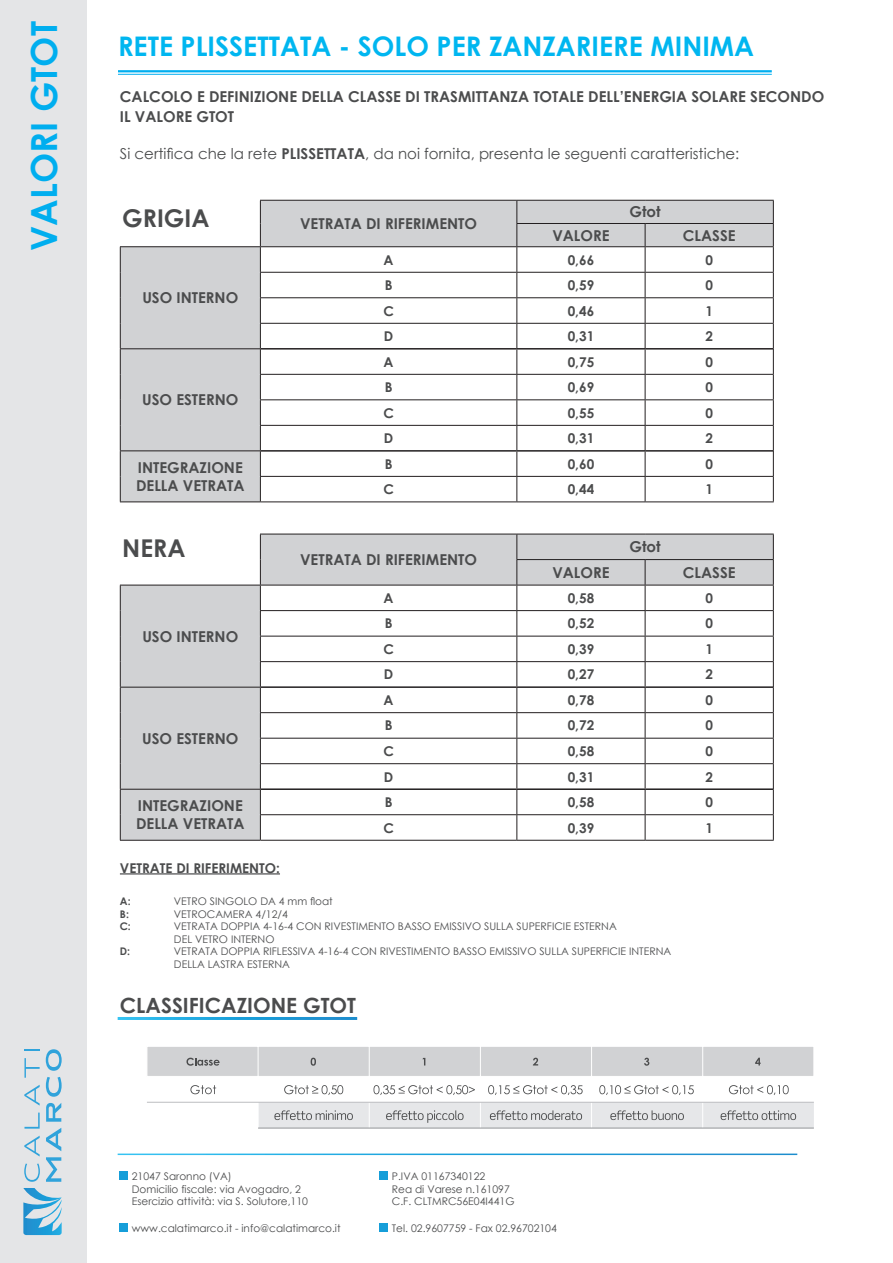
<style>
.page{position:relative;width:893px;height:1263px;background:#fff}
.page>*{position:absolute;margin:0;border:0;box-sizing:border-box;transform-origin:0 0}
.t1{font:700 36px "Century Gothic";color:#00aeef}
.t2{font:700 27px "Century Gothic";color:#00b6f0}
.t3{font:700 24.45px "Century Gothic";color:#4b4c4d}
.t4{font:700 21px "Century Gothic";color:#4b4c4d}
.t5{font:700 15px "Century Gothic";color:#4b4c4d}
.t6{font:15px "Century Gothic";color:#4b4c4d}
.t7{font:700 13.5px "Century Gothic";color:#4b4c4d}
.t8{font:10.5px/12.6px "Century Gothic";color:#4b4c4d}
.t9{font:700 10.5px "Century Gothic";color:#4b4c4d}
.s1{font-weight:700}
</style>
<div class="page">
<div style="left:0;top:0;width:86px;height:1263px;background:#e4e5e7"></div>
<hr style="left:118px;top:70px;width:654px;height:2px;background:#00aeef">
<hr style="left:118px;top:74px;width:654px;height:1px;background:#00aeef">
<svg style="left:23px;top:1188px;width:39px;height:47px"></svg>
<svg style="left:46px;top:1157px;width:15px;height:25px"></svg>
<svg style="left:46px;top:1128px;width:15px;height:23px"></svg>
<svg style="left:46px;top:1103px;width:15px;height:19px"></svg>
<svg style="left:46px;top:1077px;width:16px;height:20px"></svg>
<svg style="left:46px;top:1049px;width:16px;height:22px"></svg>
<svg style="left:24px;top:1163px;width:16px;height:19px"></svg>
<svg style="left:24px;top:1136px;width:16px;height:20px"></svg>
<svg style="left:24px;top:1112px;width:16px;height:17px"></svg>
<svg style="left:24px;top:1085px;width:16px;height:20px"></svg>
<svg style="left:24px;top:1058px;width:16px;height:20px"></svg>
<svg style="left:24px;top:1049px;width:16px;height:2px"></svg>
<hr style="left:258px;top:1128px;width:111px;height:1px;background:#939598">
<hr style="left:369px;top:1128px;width:111px;height:1px;background:#939598">
<hr style="left:480px;top:1128px;width:112px;height:1px;background:#939598">
<hr style="left:592px;top:1128px;width:111px;height:1px;background:#939598">
<hr style="left:703px;top:1128px;width:111px;height:1px;background:#939598">
<svg style="left:147px;top:1047px;width:667px;height:81px"></svg>
<svg style="left:120px;top:200px;width:654px;height:302px"></svg>
<hr style="left:120px;top:246px;width:140px;height:1px;background:#231f20">
<hr style="left:261px;top:450px;width:256px;height:2px;background:#231f20">
<hr style="left:517px;top:450px;width:128px;height:2px;background:#231f20">
<hr style="left:645px;top:450px;width:128px;height:2px;background:#231f20">
<hr style="left:261px;top:348px;width:256px;height:2px;background:#231f20">
<hr style="left:517px;top:348px;width:128px;height:2px;background:#231f20">
<hr style="left:645px;top:348px;width:128px;height:2px;background:#231f20">
<hr style="left:120px;top:873px;width:160px;height:1px;background:#4b4c4d">
<div style="left:120px;top:1171px;width:8px;height:8px;background:#169ed9"></div>
<div style="left:380px;top:1171px;width:8px;height:8px;background:#169ed9"></div>
<div style="left:120px;top:1223px;width:8px;height:8px;background:#169ed9"></div>
<div style="left:380px;top:1223px;width:8px;height:8px;background:#169ed9"></div>
<hr style="left:260px;top:840px;width:257px;height:1px;background:#231f20">
<hr style="left:517px;top:840px;width:128px;height:1px;background:#231f20">
<hr style="left:645px;top:840px;width:129px;height:1px;background:#231f20">
<hr style="left:120px;top:840px;width:140px;height:1px;background:#231f20">
<svg style="left:120px;top:534px;width:654px;height:306px"></svg>
<hr style="left:120px;top:585px;width:140px;height:1px;background:#231f20">
<hr style="left:261px;top:788px;width:256px;height:2px;background:#231f20">
<hr style="left:517px;top:788px;width:128px;height:2px;background:#231f20">
<hr style="left:645px;top:788px;width:128px;height:2px;background:#231f20">
<hr style="left:261px;top:686px;width:256px;height:2px;background:#231f20">
<hr style="left:517px;top:686px;width:128px;height:2px;background:#231f20">
<hr style="left:645px;top:686px;width:128px;height:2px;background:#231f20">
<p class="t1" style="left:17px;top:251px;width:231px;rotate:-90deg">VALORI GTOT</p>
<p class="t2" style="left:118px;top:26px;width:638px">RETE PLISSETTATA - SOLO PER ZANZARIERE MINIMA</p>
<p class="t5" style="left:120px;top:85px;width:706px">CALCOLO E DEFINIZIONE DELLA CLASSE DI TRASMITTANZA TOTALE DELL’ENERGIA SOLARE SECONDO</p>
<p class="t5" style="left:120px;top:105px;width:116px">IL VALORE GTOT</p>
<p class="t6" style="left:120px;top:144px;width:621px">Si certifica che la rete <span class="s1">PLISSETTATA</span>, da noi fornita, presenta le seguenti caratteristiche:</p>
<p class="t3" style="left:122px;top:200px;width:89px">GRIGIA</p>
<p class="t5" style="left:142px;top:287px;width:98px">USO INTERNO</p>
<p class="t5" style="left:142px;top:389px;width:98px">USO ESTERNO</p>
<p class="t5" style="left:138px;top:456px;width:106px">INTEGRAZIONE</p>
<p class="t5" style="left:136px;top:474px;width:110px">DELLA VETRATA</p>
<p class="t3" style="left:122px;top:530px;width:65px">NERA</p>
<p class="t5" style="left:142px;top:625px;width:98px">USO INTERNO</p>
<p class="t5" style="left:142px;top:727px;width:98px">USO ESTERNO</p>
<p class="t5" style="left:138px;top:794px;width:106px">INTEGRAZIONE</p>
<p class="t5" style="left:136px;top:812px;width:110px">DELLA VETRATA</p>
<p class="t5" style="left:300px;top:212px;width:178px">VETRATA DI RIFERIMENTO</p>
<p class="t5" style="left:629px;top:201px;width:33px">Gtot</p>
<p class="t5" style="left:552px;top:224px;width:59px">VALORE</p>
<p class="t5" style="left:683px;top:224px;width:54px">CLASSE</p>
<p class="t7" style="left:384px;top:249px;width:11px">A</p>
<p class="t7" style="left:568px;top:249px;width:28px">0,66</p>
<p class="t7" style="left:705px;top:249px;width:9px">0</p>
<p class="t7" style="left:385px;top:275px;width:9px">B</p>
<p class="t7" style="left:568px;top:275px;width:28px">0,59</p>
<p class="t7" style="left:705px;top:275px;width:9px">0</p>
<p class="t7" style="left:383px;top:300px;width:12px">C</p>
<p class="t7" style="left:568px;top:300px;width:28px">0,46</p>
<p class="t7" style="left:705px;top:300px;width:9px">1</p>
<p class="t7" style="left:384px;top:326px;width:11px">D</p>
<p class="t7" style="left:568px;top:326px;width:28px">0,31</p>
<p class="t7" style="left:705px;top:326px;width:9px">2</p>
<p class="t7" style="left:384px;top:351px;width:11px">A</p>
<p class="t7" style="left:568px;top:351px;width:28px">0,75</p>
<p class="t7" style="left:705px;top:351px;width:9px">0</p>
<p class="t7" style="left:385px;top:377px;width:9px">B</p>
<p class="t7" style="left:568px;top:377px;width:28px">0,69</p>
<p class="t7" style="left:705px;top:377px;width:9px">0</p>
<p class="t7" style="left:383px;top:402px;width:12px">C</p>
<p class="t7" style="left:568px;top:402px;width:28px">0,55</p>
<p class="t7" style="left:705px;top:402px;width:9px">0</p>
<p class="t7" style="left:384px;top:428px;width:11px">D</p>
<p class="t7" style="left:568px;top:428px;width:28px">0,31</p>
<p class="t7" style="left:705px;top:428px;width:9px">2</p>
<p class="t7" style="left:385px;top:453px;width:9px">B</p>
<p class="t7" style="left:568px;top:453px;width:28px">0,60</p>
<p class="t7" style="left:705px;top:453px;width:9px">0</p>
<p class="t7" style="left:383px;top:479px;width:12px">C</p>
<p class="t7" style="left:568px;top:479px;width:28px">0,44</p>
<p class="t7" style="left:705px;top:479px;width:9px">1</p>
<p class="t5" style="left:300px;top:548px;width:178px">VETRATA DI RIFERIMENTO</p>
<p class="t5" style="left:629px;top:536px;width:33px">Gtot</p>
<p class="t5" style="left:552px;top:561px;width:59px">VALORE</p>
<p class="t5" style="left:683px;top:561px;width:54px">CLASSE</p>
<p class="t7" style="left:384px;top:588px;width:11px">A</p>
<p class="t7" style="left:568px;top:588px;width:28px">0,58</p>
<p class="t7" style="left:705px;top:588px;width:9px">0</p>
<p class="t7" style="left:385px;top:613px;width:9px">B</p>
<p class="t7" style="left:568px;top:613px;width:28px">0,52</p>
<p class="t7" style="left:705px;top:613px;width:9px">0</p>
<p class="t7" style="left:383px;top:639px;width:12px">C</p>
<p class="t7" style="left:568px;top:639px;width:28px">0,39</p>
<p class="t7" style="left:705px;top:639px;width:9px">1</p>
<p class="t7" style="left:384px;top:664px;width:11px">D</p>
<p class="t7" style="left:568px;top:664px;width:28px">0,27</p>
<p class="t7" style="left:705px;top:664px;width:9px">2</p>
<p class="t7" style="left:384px;top:690px;width:11px">A</p>
<p class="t7" style="left:568px;top:690px;width:28px">0,78</p>
<p class="t7" style="left:705px;top:690px;width:9px">0</p>
<p class="t7" style="left:385px;top:715px;width:9px">B</p>
<p class="t7" style="left:568px;top:715px;width:28px">0,72</p>
<p class="t7" style="left:705px;top:715px;width:9px">0</p>
<p class="t7" style="left:383px;top:741px;width:12px">C</p>
<p class="t7" style="left:568px;top:741px;width:28px">0,58</p>
<p class="t7" style="left:705px;top:741px;width:9px">0</p>
<p class="t7" style="left:384px;top:766px;width:11px">D</p>
<p class="t7" style="left:568px;top:766px;width:28px">0,31</p>
<p class="t7" style="left:705px;top:766px;width:9px">2</p>
<p class="t7" style="left:385px;top:792px;width:9px">B</p>
<p class="t7" style="left:568px;top:792px;width:28px">0,58</p>
<p class="t7" style="left:705px;top:792px;width:9px">0</p>
<p class="t7" style="left:383px;top:817px;width:12px">C</p>
<p class="t7" style="left:568px;top:817px;width:28px">0,39</p>
<p class="t7" style="left:705px;top:817px;width:9px">1</p>
<p class="t7" style="left:120px;top:857px;width:162px">VETRATE DI RIFERIMENTO:</p>
<p class="t9" style="left:120px;top:893px;width:12px">A:</p>
<p class="t8" style="left:174px;top:895px;width:160px">VETRO SINGOLO DA 4 mm float</p>
<p class="t9" style="left:120px;top:906px;width:11px">B:</p>
<p class="t8" style="left:174px;top:907px;width:116px">VETROCAMERA 4/12/4</p>
<p class="t9" style="left:120px;top:918px;width:12px">C:</p>
<p class="t8" style="left:174px;top:920px;width:444px">VETRATA DOPPIA 4-16-4 CON RIVESTIMENTO BASSO EMISSIVO SULLA SUPERFICIE ESTERNA</p>
<p class="t8" style="left:174px;top:933px;width:102px">DEL VETRO INTERNO</p>
<p class="t9" style="left:120px;top:944px;width:12px">D:</p>
<p class="t8" style="left:174px;top:945px;width:499px">VETRATA DOPPIA RIFLESSIVA 4-16-4 CON RIVESTIMENTO BASSO EMISSIVO SULLA SUPERFICIE INTERNA</p>
<p class="t8" style="left:174px;top:958px;width:118px">DELLA LASTRA ESTERNA</p>
<p class="t4" style="left:120px;top:989px;width:238px">CLASSIFICAZIONE GTOT</p>
<p class="t8" style="left:132px;top:1170px;width:178px">21047 Saronno (VA)<br>Domicilio fiscale: via Avogadro, 2<br>Esercizio attività: via S. Solutore,110</p>
<p class="t8" style="left:392px;top:1170px;width:124px">P.IVA 01167340122<br>Rea di Varese n.161097<br>C.F. CLTMRC56E04I441G</p>
<p class="t8" style="left:132px;top:1221px;width:210px">www.calatimarco.it - info@calatimarco.it</p>
<p class="t8" style="left:392px;top:1221px;width:167px">Tel. 02.9607759 - Fax 02.96702104</p>
</div>
